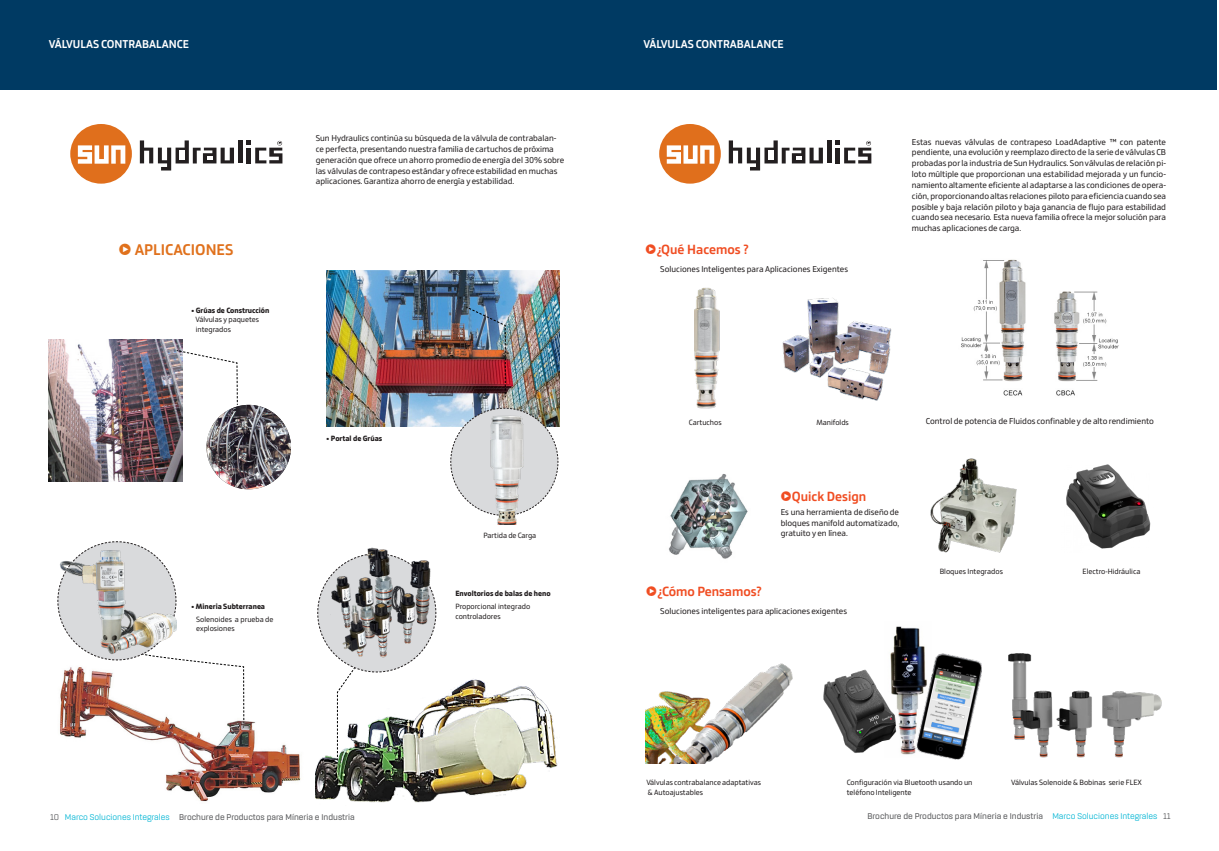
<style>
.page{position:relative;width:1219px;height:851px;background:#fff}
.page>*{position:absolute;margin:0;border:0;box-sizing:border-box;transform-origin:0 0}
.t1{font:700 16.3px "Bronkoh";color:#e0711c}
.t2{font:700 14px "Bronkoh";color:#f04d22}
.t3{font:700 12px "Bronkoh";color:#fff}
.t4{font:9px/10.8px "Bronkoh";color:#231f20}
.t5{font:500 9px "Rogan";color:#57585a}
.t6{font:8.8px "Bronkoh";color:#231f20}
.t7{font:8px/9.6px "Bronkoh";color:#231f20}
.t8{font:800 8px "Bronkoh";color:#231f20}
.s1{font-weight:700}
.s2{font-weight:800}
.s3{font-weight:400}
.s4{font-weight:400;color:#00b5d4}
</style>
<div class="page">
<div style="left:0;top:0;width:608px;height:90px;background:#003a63"></div>
<div style="left:608px;top:0;width:609px;height:90px;background:#003a63"></div>
<img style="left:890px;top:626px;width:35px;height:129px">
<img style="left:782px;top:298px;width:110px;height:102px">
<img style="left:1066px;top:464px;width:85px;height:85px">
<img style="left:930px;top:458px;width:86px;height:95px">
<img style="left:694px;top:287px;width:26px;height:122px">
<img style="left:645px;top:663px;width:148px;height:100px">
<img style="left:823px;top:661px;width:85px;height:94px">
<img style="left:916px;top:652px;width:66px;height:108px">
<img style="left:1008px;top:653px;width:24px;height:33px">
<img style="left:1012px;top:686px;width:150px;height:72px">
<img style="left:961px;top:259px;width:158px;height:137px">
<hr style="left:238px;top:140px;width:4px;height:23px;background:#231f20">
<svg style="left:140px;top:140px;width:94px;height:30px"></svg>
<svg style="left:70px;top:124px;width:62px;height:60px"></svg>
<svg style="left:246px;top:140px;width:36px;height:23px"></svg>
<hr style="left:827px;top:140px;width:4px;height:23px;background:#231f20">
<svg style="left:729px;top:140px;width:94px;height:30px"></svg>
<svg style="left:659px;top:124px;width:62px;height:60px"></svg>
<svg style="left:835px;top:140px;width:36px;height:23px"></svg>
<img style="left:60px;top:721px;width:241px;height:81px">
<img style="left:326px;top:270px;width:234px;height:156px">
<img style="left:316px;top:679px;width:242px;height:124px">
<img style="left:367px;top:547px;width:21px;height:6px">
<svg style="left:57px;top:541px;width:188px;height:182px"></svg>
<img style="left:317px;top:553px;width:120px;height:207px">
<svg style="left:450px;top:407px;width:109px;height:100px"></svg>
<img style="left:471px;top:401px;width:63px;height:123px">
<img style="left:465px;top:306px;width:41px;height:91px">
<img style="left:49px;top:339px;width:134px;height:142px">
<img style="left:207px;top:405px;width:84px;height:84px;border-radius:42px">
<svg style="left:176px;top:349px;width:62px;height:56px"></svg>
<img style="left:669px;top:474px;width:79px;height:85px">
<h3 class="t3" style="left:49px;top:38px;width:142px">VÁLVULAS CONTRABALANCE</h3>
<h1 class="t1" style="left:119px;top:241px;width:116px">✓ APLICACIONES</h1>
<p class="t7" style="left:195px;top:305px;width:75px;text-indent:-4px"><span class="s1">•</span> <span class="s2">Grúas de Construcción<br></span>Válvulas y paquetes integrados</p>
<p class="t8" style="left:191px;top:602px;width:76px"><span class="s1">•</span> Mineria Subterranea</p>
<p class="t7" style="left:196px;top:614px;width:79px">Solenoides a prueba de explosiones</p>
<p class="t4" style="left:316px;top:133px;width:250px">Sun Hydraulics continúa su búsqueda de la válvula de contrabalan&shy;ce perfecta, presentando nuestra familia de cartuchos de próxima generación que ofrece un ahorro promedio de energía del 30% sobre las válvulas de contrapeso estándar y ofrece estabilidad en muchas aplicaciones. Garantiza ahorro de energía y estabilidad.</p>
<p class="t8" style="left:326px;top:433px;width:58px"><span class="s1">•</span> Portal de Grúas</p>
<p class="t7" style="left:483px;top:531px;width:54px">Partida de Carga</p>
<p class="t8" style="left:455px;top:589px;width:97px">Envoltorios de balas de heno</p>
<p class="t7" style="left:455px;top:602px;width:76px">Proporcional integrado controladores</p>
<h3 class="t3" style="left:643px;top:38px;width:142px">VÁLVULAS CONTRABALANCE</h3>
<h2 class="t2" style="left:645px;top:241px;width:105px">✓¿Qué Hacemos ?</h2>
<p class="t4" style="left:660px;top:264px;width:189px">Soluciones Inteligentes para Aplicaciones Exigentes</p>
<p class="t4" style="left:912px;top:137px;width:256px;text-align:justify">Estas nuevas válvulas de contrapeso LoadAdaptive ™ con patente pendiente, una evolución y reemplazo directo de la serie de válvulas CB probadas por la industria de Sun Hydraulics. Son válvulas de relación pi&shy;loto múltiple que proporcionan una estabilidad mejorada y un funcio&shy;namiento altamente eficiente al adaptarse a las condiciones de opera&shy;ción, proporcionando altas relaciones piloto para eficiencia cuando sea posible y baja relación piloto y baja ganancia de flujo para estabilidad cuando sea necesario. Esta nueva familia ofrece la mejor solución para muchas aplicaciones de carga.</p>
<p class="t7" style="left:689px;top:418px;width:34px">Cartuchos</p>
<p class="t7" style="left:816px;top:418px;width:34px">Manifolds</p>
<h2 class="t2" style="left:781px;top:488px;width:87px">✓Quick Design</h2>
<h2 class="t2" style="left:646px;top:583px;width:117px">✓¿Cómo Pensamos?</h2>
<p class="t4" style="left:781px;top:506px;width:120px">Es una herramienta de diseño de bloques manifold automatizado,</p>
<p class="t6" style="left:781px;top:528px;width:69px">gratuito y en línea.</p>
<p class="t4" style="left:660px;top:606px;width:188px">Soluciones inteligentes para aplicaciones exigentes</p>
<p class="t4" style="left:926px;top:416px;width:230px">Control de potencia de Fluidos confinable y de alto rendimiento</p>
<p class="t7" style="left:940px;top:567px;width:65px">Bloques Integrados</p>
<p class="t7" style="left:1083px;top:567px;width:59px">Electro-Hidráulica</p>
<p class="t7" style="left:646px;top:777px;width:116px">Válvulas contrabalance adaptativas &amp; Autoajustables</p>
<p class="t7" style="left:847px;top:777px;width:127px">Configuración via Bluetooth usando un teléfono Inteligente</p>
<p class="t7" style="left:1011px;top:777px;width:132px">Válvulas Solenoide &amp; Bobinas serie FLEX</p>
<p class="t5" style="left:50px;top:811px;width:306px"><span class="s3">10</span> <span class="s4">Marco Soluciones Integrales</span> Brochure de Productos para Míneria e Industria</p>
<p class="t5" style="left:867px;top:810px;width:305px">Brochure de Productos para Míneria e Industria <span class="s4">Marco Soluciones Integrales</span> <span class="s3">11</span></p>
</div>
